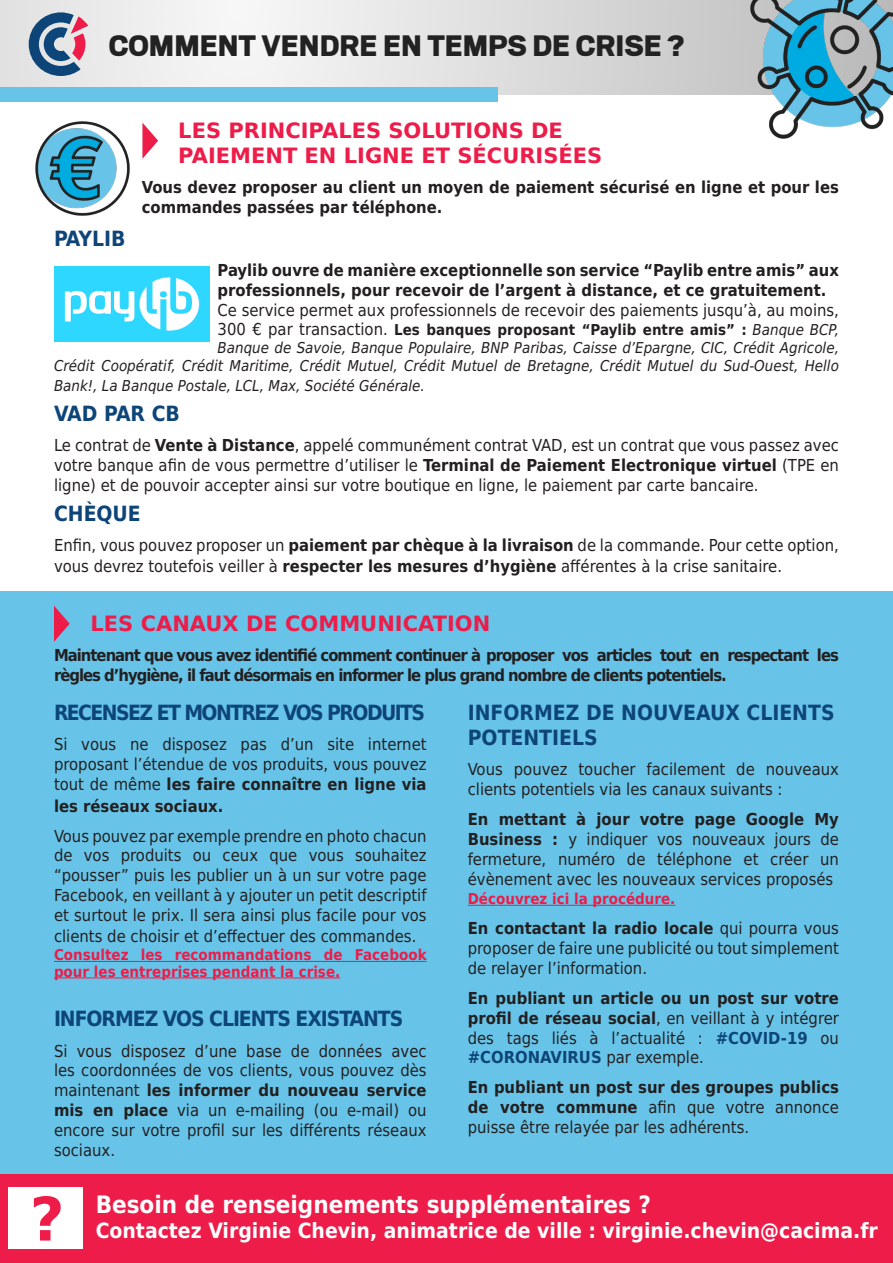
<style>
.page{position:relative;width:893px;height:1263px;background:#fff}
.page>*{position:absolute;margin:0;border:0;box-sizing:border-box;transform-origin:0 0}
.t1{font:700 60px "DejaVu Sans";color:#ed1c49}
.t2{font:900 33px "Scout";color:#222}
.t3{font:700 24px "DejaVu Sans Condensed";color:#fff}
.t4{font:700 21px "DejaVu Sans";color:#ed1c49}
.t5{font:700 21px "DejaVu Sans Condensed";color:#fff}
.t6{font:700 21px "DejaVu Sans Condensed";letter-spacing:-.05em;color:#0e4578}
.t7{font:700 21px/25.2px "DejaVu Sans Condensed";color:#0e4578}
.t8{font:700 21px "DejaVu Sans Condensed";letter-spacing:-.075em;color:#0e4578}
.t9{font:16.5px/19.8px "DejaVu Sans Condensed";color:#231f20;text-align:justify}
.t10{font:700 16.5px/19.8px "DejaVu Sans Condensed";color:#231f20}
.t11{font:700 16.5px/19.8px "DejaVu Sans Condensed";letter-spacing:-.06em;color:#231f20}
.t12{font:italic 15px/18px "DejaVu Sans Condensed";color:#231f20;text-align:right}
.t13{font:700 15px/16.5px "DejaVu Sans Condensed";color:#ed1c49}
.s1{font-style:normal;font-size:16.5px}
.s2{font-weight:700;font-style:normal}
.s3{font-weight:700}
.s4{font-weight:700;color:#0e4578}
</style>
<div class="page">
<div style="left:0;top:1170px;width:893px;height:93px;background:#ed1c49"></div>
<div style="left:0;top:591px;width:893px;height:583px;background:#67c4e8"></div>
<svg style="left:142px;top:123px;width:16px;height:36px"></svg>
<img style="left:35px;top:121px;width:95px;height:95px">
<img style="left:54px;top:266px;width:155px;height:75px">
<svg style="left:54px;top:606px;width:16px;height:36px"></svg>
<hr style="left:54px;top:961px;width:373px;height:1px;background:#ed1c49">
<hr style="left:54px;top:977px;width:286px;height:1px;background:#ed1c49">
<hr style="left:468px;top:905px;width:207px;height:1px;background:#ed1c49">
<img style="left:0;top:0;width:744px;height:95px">
<img style="left:744px;top:0;width:149px;height:139px">
<div style="left:0;top:87px;width:497px;height:15px;background:#67c4e8"></div>
<svg style="left:29px;top:12px;width:59px;height:64px;background:#898da7"></svg>
<div style="left:9px;top:1187px;width:74px;height:62px;background:#fff"></div>
<p class="t2" style="left:109px;top:24px;width:577px">COMMENT VENDRE EN TEMPS DE CRISE ?</p>
<p class="t6" style="left:54px;top:221px;width:73px">PAYLIB</p>
<p class="t4" style="left:178px;top:113px;width:386px">LES PRINCIPALES SOLUTIONS DE</p>
<p class="t4" style="left:178px;top:138px;width:426px">PAIEMENT EN LIGNE ET SÉCURISÉES</p>
<p class="t10" style="left:142px;top:177px;width:699px">Vous devez proposer au client un moyen de paiement sécurisé en ligne et pour les commandes passées par téléphone.</p>
<p class="t10" style="left:218px;top:260px;width:623px">Paylib ouvre de manière exceptionnelle son service “Paylib entre amis” aux professionnels, pour recevoir de l’argent à distance, et ce gratuitement.</p>
<p class="t9" style="left:218px;top:299px;width:623px">Ce service permet aux professionnels de recevoir des paiements jusqu’à, au moins,</p>
<p class="t12" style="left:54px;top:321px;width:786px"><span class="s1">300 € par transaction.</span> <span class="s2">Les banques proposant “Paylib entre amis” :</span> Banque BCP,<br>Banque de Savoie, Banque Populaire, BNP Paribas, Caisse d’Epargne, CIC, Crédit Agricole,<br>Crédit Coopératif, Crédit Maritime, Crédit Mutuel, Crédit Mutuel de Bretagne, Crédit Mutuel du Sud-Ouest, Hello</p>
<p class="t12" style="left:54px;top:377px;width:372px">Bank!, La Banque Postale, LCL, Max, Société Générale.</p>
<p class="t6" style="left:54px;top:396px;width:128px">VAD PAR CB</p>
<p class="t9" style="left:54px;top:435px;width:786px">Le contrat de <span class="s3">Vente à Distance</span>, appelé communément contrat VAD, est un contrat que vous passez avec votre banque afin de vous permettre d’utiliser le <span class="s3">Terminal de Paiement Electronique virtuel</span> (TPE en ligne) et de pouvoir accepter ainsi sur votre boutique en ligne, le paiement par carte bancaire.</p>
<p class="t6" style="left:54px;top:496px;width:88px">CHÈQUE</p>
<p class="t9" style="left:54px;top:534px;width:786px;line-height:21.6px">Enfin, vous pouvez proposer un <span class="s3">paiement par chèque à la livraison</span> de la commande. Pour cette option, vous devrez toutefois veiller à <span class="s3">respecter les mesures d’hygiène</span> afférentes à la crise sanitaire.</p>
<p class="t4" style="left:91px;top:606px;width:401px">LES CANAUX DE COMMUNICATION</p>
<p class="t11" style="left:54px;top:645px;width:786px">Maintenant que vous avez identifié comment continuer à proposer vos articles tout en respectant les règles d’hygiène, il faut désormais en informer le plus grand nombre de clients potentiels.</p>
<p class="t8" style="left:54px;top:696px;width:373px">RECENSEZ ET MONTREZ VOS PRODUITS</p>
<p class="t9" style="left:54px;top:734px;width:374px">Si vous ne disposez pas d’un site internet proposant l’étendue de vos produits, vous pouvez tout de même <span class="s3">les faire connaître en ligne via</span></p>
<p class="t10" style="left:54px;top:795px;width:171px">les réseaux sociaux.</p>
<p class="t9" style="left:54px;top:825px;width:374px">Vous pouvez par exemple prendre en photo chacun de vos produits ou ceux que vous souhaitez “pousser” puis les publier un à un sur votre page Facebook, en veillant à y ajouter un petit descriptif et surtout le prix. Il sera ainsi plus facile pour vos</p>
<p class="t9" style="left:54px;top:926px;width:364px">clients de choisir et d’effectuer des commandes.</p>
<p class="t13" style="left:54px;top:946px;width:374px">Consultez les recommandations de Facebook pour les entreprises pendant la crise.</p>
<p class="t6" style="left:54px;top:1002px;width:351px">INFORMEZ VOS CLIENTS EXISTANTS</p>
<p class="t9" style="left:54px;top:1040px;width:374px">Si vous disposez d’une base de données avec les coordonnées de vos clients, vous pouvez dès maintenant <span class="s3">les informer du nouveau service mis en place</span> via un e-mailing (ou e-mail) ou encore sur votre profil sur les différents réseaux sociaux.</p>
<p class="t7" style="left:468px;top:699px;width:368px">INFORMEZ DE NOUVEAUX CLIENTS<br>POTENTIELS</p>
<p class="t9" style="left:468px;top:759px;width:373px">Vous pouvez toucher facilement de nouveaux clients potentiels via les canaux suivants :</p>
<p class="t9" style="left:468px;top:809px;width:373px"><span class="s3">En mettant à jour votre page Google My Business :</span> y indiquer vos nouveaux jours de fermeture, numéro de téléphone et créer un évènement avec les nouveaux services proposés</p>
<p class="t13" style="left:468px;top:890px;width:209px">Découvrez ici la procédure.</p>
<p class="t9" style="left:468px;top:918px;width:373px"><span class="s3">En contactant la radio locale</span> qui pourra vous proposer de faire une publicité ou tout simplement de relayer l’information.</p>
<p class="t9" style="left:468px;top:988px;width:373px"><span class="s3">En publiant un article ou un post sur votre profil de réseau social</span>, en veillant à y intégrer des tags liés à l’actualité : <span class="s4">#COVID-19</span> ou <span class="s4">#CORONAVIRUS</span> par exemple.</p>
<p class="t9" style="left:468px;top:1077px;width:373px"><span class="s3">En publiant un post sur des groupes publics de votre commune</span> afin que votre annonce puisse être relayée par les adhérents.</p>
<p class="t1" style="left:30px;top:1170px;width:36px">?</p>
<p class="t3" style="left:96px;top:1185px;width:557px">Besoin de renseignements supplémentaires ?</p>
<p class="t5" style="left:96px;top:1214px;width:784px">Contactez Virginie Chevin, animatrice de ville : virginie.chevin@cacima.fr</p>
</div>
